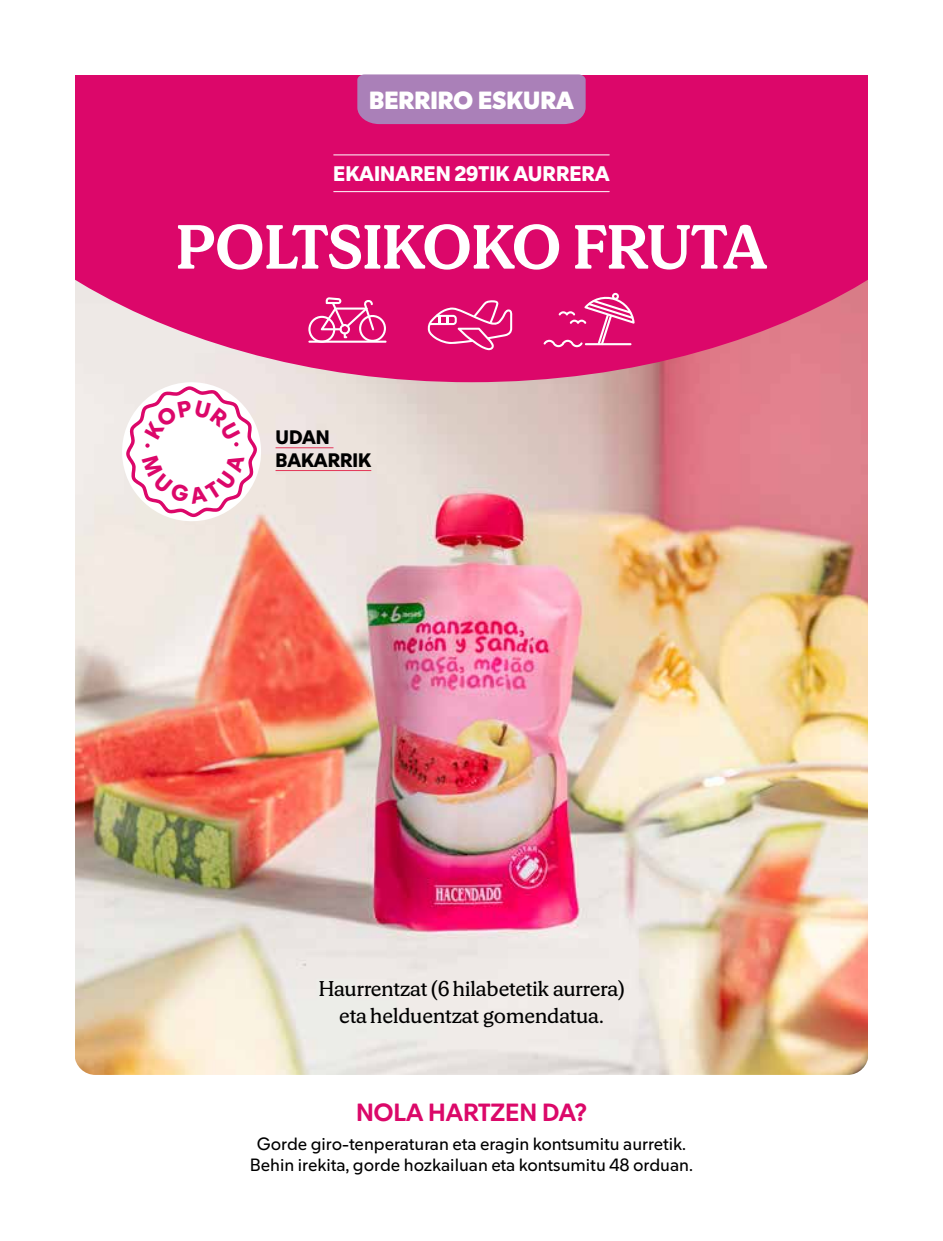
<style>
.page{position:relative;width:943px;height:1241px;background:#fff}
.page>*{position:absolute;margin:0;border:0;box-sizing:border-box;transform-origin:0 0}
.t1{font:700 61.25px "Mercadona Serif";color:#fff}
.t2{font:700 24.5px "Mercadona Sans";color:#db0869}
.t3{font:900 24.5px "Mercadona Sans";color:#fff}
.t4{font:21px/26.2px "Mercadona Serif";color:#000;text-align:center}
.t5{font:800 20.82px "Mercadona Sans";color:#fff}
.t6{font:800 19.25px/22.8px "Mercadona Sans";color:#000}
.t7{font:17.5px/21px "Mercadona Sans";color:#000;text-align:center}
</style>
<div class="page">
<img style="left:75px;top:382px;width:793px;height:692px">
<svg style="left:75px;top:75px;width:793px;height:307px;fill:#dc076a"></svg>
<hr style="left:942px;top:0;width:1px;height:1240px;background:#f4f0f8">
<div style="left:0;top:0;width:943px;height:74px;background:#fff"></div>
<div style="left:357px;top:74px;width:228px;height:50px;background:#aa80b8"></div>
<svg style="left:543px;top:293px;width:91px;height:54px"></svg>
<svg style="left:427px;top:300px;width:85px;height:50px"></svg>
<svg style="left:308px;top:297px;width:78px;height:45px"></svg>
<hr style="left:275px;top:447px;width:58px;height:1px;background:#e33758">
<hr style="left:275px;top:470px;width:96px;height:1px;background:#e33758">
<hr style="left:334px;top:154px;width:275px;height:1px;background:#fff">
<hr style="left:334px;top:191px;width:275px;height:1px;background:#fff">
<svg style="left:121px;top:381px;width:141px;height:141px"></svg>
<h2 class="t3" style="left:369px;top:82px;width:206px">BERRIRO ESKURA</h2>
<p class="t5" style="left:333px;top:159px;width:278px">EKAINAREN 29TIK AURRERA</p>
<h1 class="t1" style="left:176px;top:201px;width:592px">POLTSIKOKO FRUTA</h1>
<p class="t6" style="left:275px;top:425px;width:97px">UDAN<br>BAKARRIK</p>
<p class="t4" style="left:319px;top:974px;width:307px">Haurrentzat (6 hilabetetik aurrera) eta helduentzat gomendatua.</p>
<h2 class="t2" style="left:356px;top:1094px;width:232px">NOLA HARTZEN DA?</h2>
<p class="t7" style="left:250px;top:1131px;width:444px">Gorde giro-tenperaturan eta eragin kontsumitu aurretik.<br>Behin irekita, gorde hozkailuan eta kontsumitu 48 orduan.</p>
</div>
